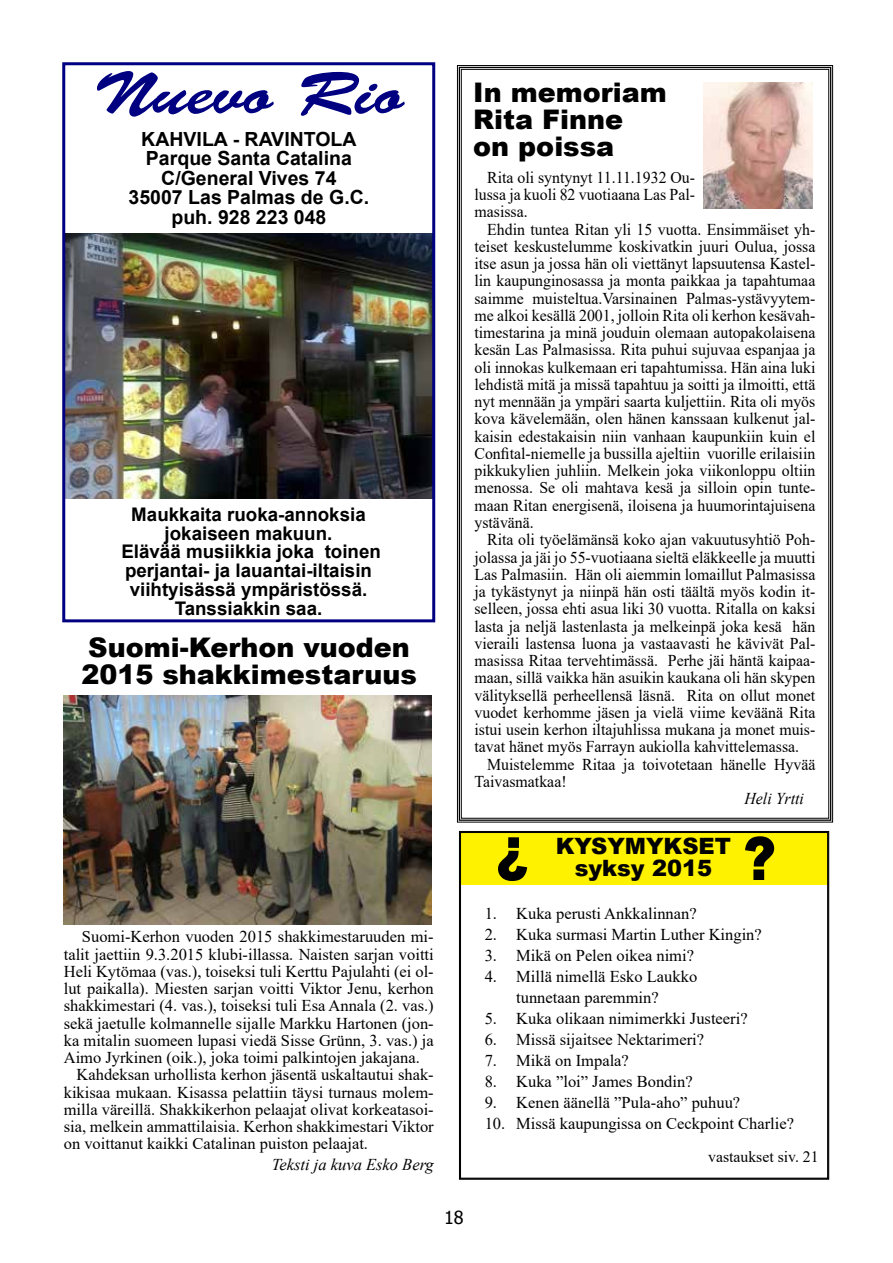
<style>
.page{position:relative;width:893px;height:1263px;background:#fff}
.page>*{position:absolute;margin:0;border:0;box-sizing:border-box;transform-origin:0 0}
.t1{font:60px "Brush Script Std";color:#000080;scale:1.2 1}
.t2{font:900 60px "Arial";color:#000;scale:.9 1}
.t3{font:900 27px/27px "Arial";color:#000}
.t4{font:900 22.5px/22.5px "Arial";color:#000;text-align:center}
.t5{font:700 19.5px/19.5px "Arial";color:#000;text-align:center}
.t6{font:700 18.75px/18.8px "Arial";color:#000;text-align:center}
.t7{font:18px "Tahoma";color:#000}
.t8{font:16.5px/17.2px "Times New Roman";color:#000;text-align:justify;scale:.96 1}
.t9{font:16.5px/21px "Times New Roman";color:#000;text-align:center}
.t10{font:italic 16.5px "Times New Roman";color:#000}
.t11{font:italic 16.5px "Times New Roman";color:#000;scale:.96 1}
.t12{font:15.75px "Times New Roman";color:#000}
</style>
<div class="page">
<img style="left:66px;top:234px;width:365px;height:264px">
<svg style="left:457px;top:65px;width:376px;height:758px"></svg>
<img style="left:703px;top:82px;width:110px;height:126px">
<div style="left:62px;top:62px;width:373px;height:560px;border:3px solid #000080"></div>
<img style="left:63px;top:696px;width:369px;height:228px">
<svg style="left:459px;top:831px;width:370px;height:348px"></svg>
<div style="left:460px;top:832px;width:368px;height:346px;border:1px solid #000"></div>
<svg style="left:498px;top:837px;width:29px;height:44px"></svg>
<h1 class="t1" style="left:94px;top:60px;width:260px">Nuevo Rio</h1>
<p class="t5" style="left:129px;top:129px;width:242px">KAHVILA - RAVINTOLA<br>Parque Santa Catalina<br>C/General Vives 74<br>35007 Las Palmas de G.C. puh. 928 223 048</p>
<p class="t6" style="left:121px;top:505px;width:261px">Maukkaita ruoka-annoksia jokaiseen makuun.<br>Elävää musiikkia joka toinen perjantai- ja lauantai-iltaisin viihtyisässä ympäristössä.<br>Tanssiakkin saa.</p>
<h2 class="t3" style="left:81px;top:633px;width:337px">Suomi-Kerhon vuoden<br>2015 shakkimestaruus</h2>
<p class="t9" style="left:82px;top:926px;width:353px">Suomi-Kerhon vuoden 2015 shakkimestaruuden mi-</p>
<p class="t9" style="left:64px;top:943px;width:371px">talit jaettiin 9.3.2015 klubi-illassa. Naisten sarjan voitti</p>
<p class="t9" style="left:64px;top:960px;width:371px">Heli Kytömaa (vas.), toiseksi tuli Kerttu Pajulahti (ei ol-</p>
<p class="t9" style="left:64px;top:977px;width:371px">lut paikalla). Miesten sarjan voitti Viktor Jenu, kerhon</p>
<p class="t9" style="left:64px;top:995px;width:371px">shakkimestari (4. vas.), toiseksi tuli Esa Annala (2. vas.)</p>
<p class="t9" style="left:64px;top:1012px;width:371px">sekä jaetulle kolmannelle sijalle Markku Hartonen (jon-</p>
<p class="t9" style="left:64px;top:1029px;width:371px">ka mitalin suomeen lupasi viedä Sisse Grünn, 3. vas.) ja</p>
<p class="t9" style="left:64px;top:1046px;width:358px">Aimo Jyrkinen (oik.), joka toimi palkintojen jakajana.</p>
<p class="t9" style="left:77px;top:1064px;width:359px">Kahdeksan urhollista kerhon jäsentä uskaltautui shak-</p>
<p class="t9" style="left:64px;top:1081px;width:371px">kikisaa mukaan. Kisassa pelattiin täysi turnaus molem-</p>
<p class="t9" style="left:64px;top:1098px;width:371px">milla väreillä. Shakkikerhon pelaajat olivat korkeatasoi-</p>
<p class="t9" style="left:64px;top:1115px;width:371px">sia, melkein ammattilaisia. Kerhon shakkimestari Viktor</p>
<p class="t9" style="left:64px;top:1133px;width:306px">on voittanut kaikki Catalinan puiston pelaajat.</p>
<p class="t10" style="left:272px;top:1153px;width:163px">Teksti ja kuva Esko Berg</p>
<h2 class="t3" style="left:473px;top:78px;width:195px">In memoriam<br>Rita Finne<br>on poissa</h2>
<p class="t8" style="left:474px;top:168px;width:231px;text-indent:13px">Rita oli syntynyt 11.11.1932 Ou&shy;lussa ja kuoli 82 vuotiaana Las Pal&shy;masissa.</p>
<p class="t8" style="left:474px;top:220px;width:357px;text-indent:13px">Ehdin tuntea Ritan yli 15 vuotta. Ensimmäiset yh&shy;teiset keskustelumme koskivatkin juuri Oulua, jossa itse asun ja jossa hän oli viettänyt lapsuutensa Kastel&shy;lin kaupunginosassa ja monta paikkaa ja tapahtumaa saimme muisteltua.Varsinainen Palmas-ystävyytem&shy;me alkoi kesällä 2001, jolloin Rita oli kerhon kesävah&shy;timestarina ja minä jouduin olemaan autopakolaisena kesän Las Palmasissa. Rita puhui sujuvaa espanjaa ja oli innokas kulkemaan eri tapahtumissa. Hän aina luki lehdistä mitä ja missä tapahtuu ja soitti ja ilmoitti, että nyt mennään ja ympäri saarta kuljettiin. Rita oli myös kova kävelemään, olen hänen kanssaan kulkenut jal&shy;kaisin edestakaisin niin vanhaan kaupunkiin kuin el Confital-niemelle ja bussilla ajeltiin vuorille erilaisiin pikkukylien juhliin. Melkein joka viikonloppu oltiin menossa. Se oli mahtava kesä ja silloin opin tunte&shy;maan Ritan energisenä, iloisena ja huumorintajuisena ystävänä.</p>
<p class="t8" style="left:487px;top:530px;width:343px">Rita oli työelämänsä koko ajan vakuutusyhtiö Poh-</p>
<p class="t8" style="left:474px;top:548px;width:357px">jolassa ja jäi jo 55-vuotiaana sieltä eläkkeelle ja muutti</p>
<p class="t8" style="left:474px;top:565px;width:357px">Las Palmasiin. Hän oli aiemmin lomaillut Palmasissa</p>
<p class="t8" style="left:474px;top:582px;width:357px">ja tykästynyt ja niinpä hän osti täältä myös kodin it-</p>
<p class="t8" style="left:474px;top:600px;width:357px">selleen, jossa ehti asua liki 30 vuotta. Ritalla on kaksi</p>
<p class="t8" style="left:474px;top:617px;width:357px">lasta ja neljä lastenlasta ja melkeinpä joka kesä hän</p>
<p class="t8" style="left:474px;top:634px;width:357px">vieraili lastensa luona ja vastaavasti he kävivät Pal-</p>
<p class="t8" style="left:474px;top:651px;width:357px">masissa Ritaa tervehtimässä. Perhe jäi häntä kaipaa-</p>
<p class="t8" style="left:474px;top:669px;width:357px">maan, sillä vaikka hän asuikin kaukana oli hän skypen</p>
<p class="t8" style="left:474px;top:686px;width:357px">välityksellä perheellensä läsnä. Rita on ollut monet</p>
<p class="t8" style="left:474px;top:703px;width:357px">vuodet kerhomme jäsen ja vielä viime keväänä Rita</p>
<p class="t8" style="left:474px;top:720px;width:357px">istui usein kerhon iltajuhlissa mukana ja monet muis-</p>
<p class="t8" style="left:474px;top:738px;width:340px">tavat hänet myös Farrayn aukiolla kahvittelemassa.</p>
<p class="t8" style="left:487px;top:755px;width:343px">Muistelemme Ritaa ja toivotetaan hänelle Hyvää</p>
<p class="t8" style="left:474px;top:772px;width:97px">Taivasmatkaa!</p>
<p class="t11" style="left:744px;top:787px;width:63px">Heli Yrtti</p>
<h3 class="t4" style="left:556px;top:834px;width:177px">KYSYMYKSET syksy 2015</h3>
<h1 class="t2" style="left:743px;top:815px;width:38px">?</h1>
<p class="t9" style="left:485px;top:903px;width:214px">1. Kuka perusti Ankkalinnan?</p>
<p class="t9" style="left:485px;top:924px;width:279px">2. Kuka surmasi Martin Luther Kingin?</p>
<p class="t9" style="left:485px;top:945px;width:211px">3. Mikä on Pelen oikea nimi?</p>
<p class="t9" style="left:485px;top:966px;width:214px">4. Millä nimellä Esko Laukko tunnetaan paremmin?</p>
<p class="t9" style="left:485px;top:1008px;width:264px">5. Kuka olikaan nimimerkki Justeeri?</p>
<p class="t9" style="left:485px;top:1029px;width:221px">6. Missä sijaitsee Nektarimeri?</p>
<p class="t9" style="left:485px;top:1050px;width:146px">7. Mikä on Impala?</p>
<p class="t9" style="left:485px;top:1071px;width:209px">8. Kuka ”loi” James Bondin?</p>
<p class="t9" style="left:485px;top:1092px;width:257px">9. Kenen äänellä ”Pula-aho” puhuu?</p>
<p class="t9" style="left:485px;top:1113px;width:311px">10. Missä kaupungissa on Ceckpoint Charlie?</p>
<p class="t12" style="left:708px;top:1146px;width:112px">vastaukset siv. 21</p>
<p class="t7" style="left:444px;top:1205px;width:21px">18</p>
</div>
